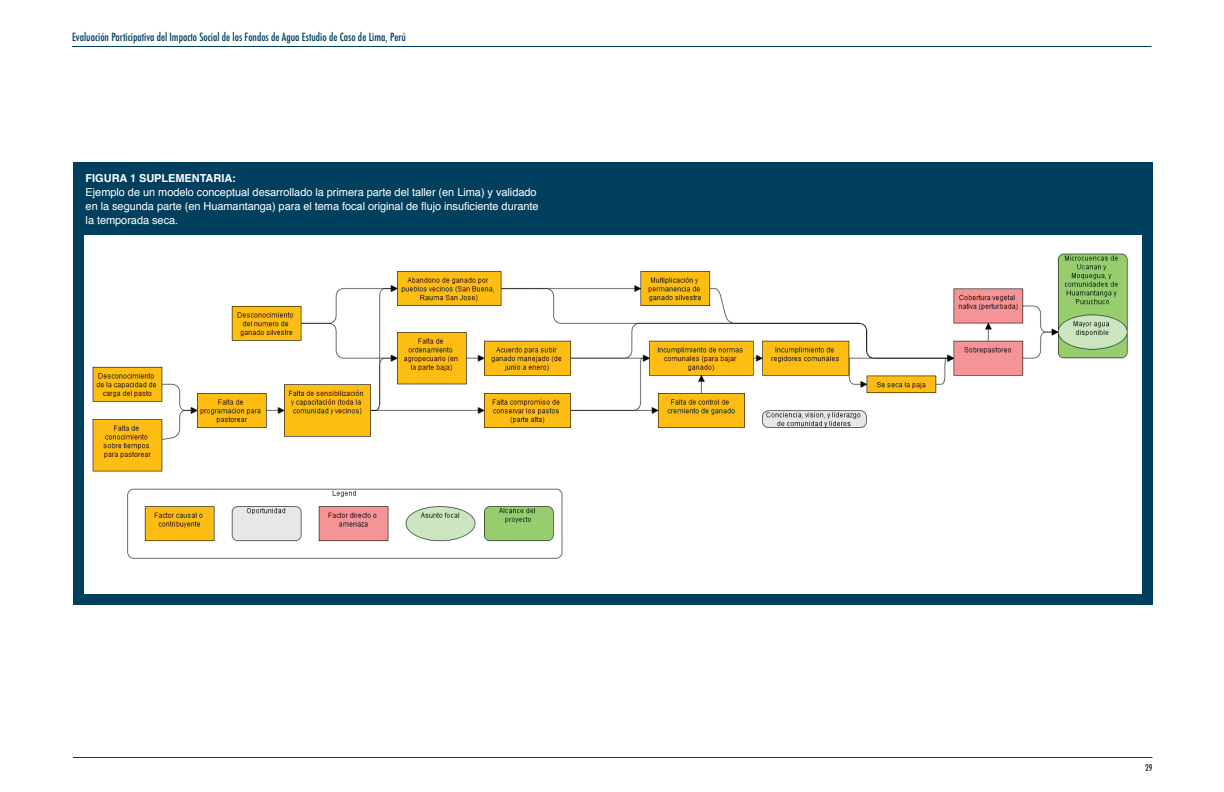
<style>
.page{position:relative;width:1224px;height:792px;background:#fff}
.page>*{position:absolute;margin:0;border:0;box-sizing:border-box;transform-origin:0 0}
.Figure_Title{font:11px/14px "Helvetica";letter-spacing:-.005em;color:#fff}
.t1{font:500 condensed 11px "Futura";color:#00405e}
.t2{font:500 condensed 9px "Futura";color:#231f20}
.s1{font-weight:700}
</style>
<div class="page">
<hr style="left:73px;top:757px;width:1079px;height:1px;background:#00405e">
<hr style="left:72px;top:46px;width:1079px;height:1px;background:#00405e">
<div style="left:73px;top:162px;width:1080px;height:442px;background:#00405e"></div>
<div style="left:84px;top:235px;width:1057px;height:359px;background:#fff"></div>
<img style="left:92px;top:253px;width:1036px;height:306px">
<p class="t1" style="left:72px;top:30px;width:335px">Evaluación Participativa del Impacto Social de los Fondos de Agua Estudio de Caso de Lima, Perú</p>
<p class="Figure_Title" style="left:86px;top:171px;width:454px"><span class="s1">FIGURA 1 SUPLEMENTARIA:<br></span>Ejemplo de un modelo conceptual desarrollado la primera parte del taller (en Lima) y validado en la segunda parte (en Huamantanga) para el tema focal original de flujo insuficiente durante la temporada seca.</p>
<p class="t2" style="left:1145px;top:762px;width:9px">29</p>
</div>
